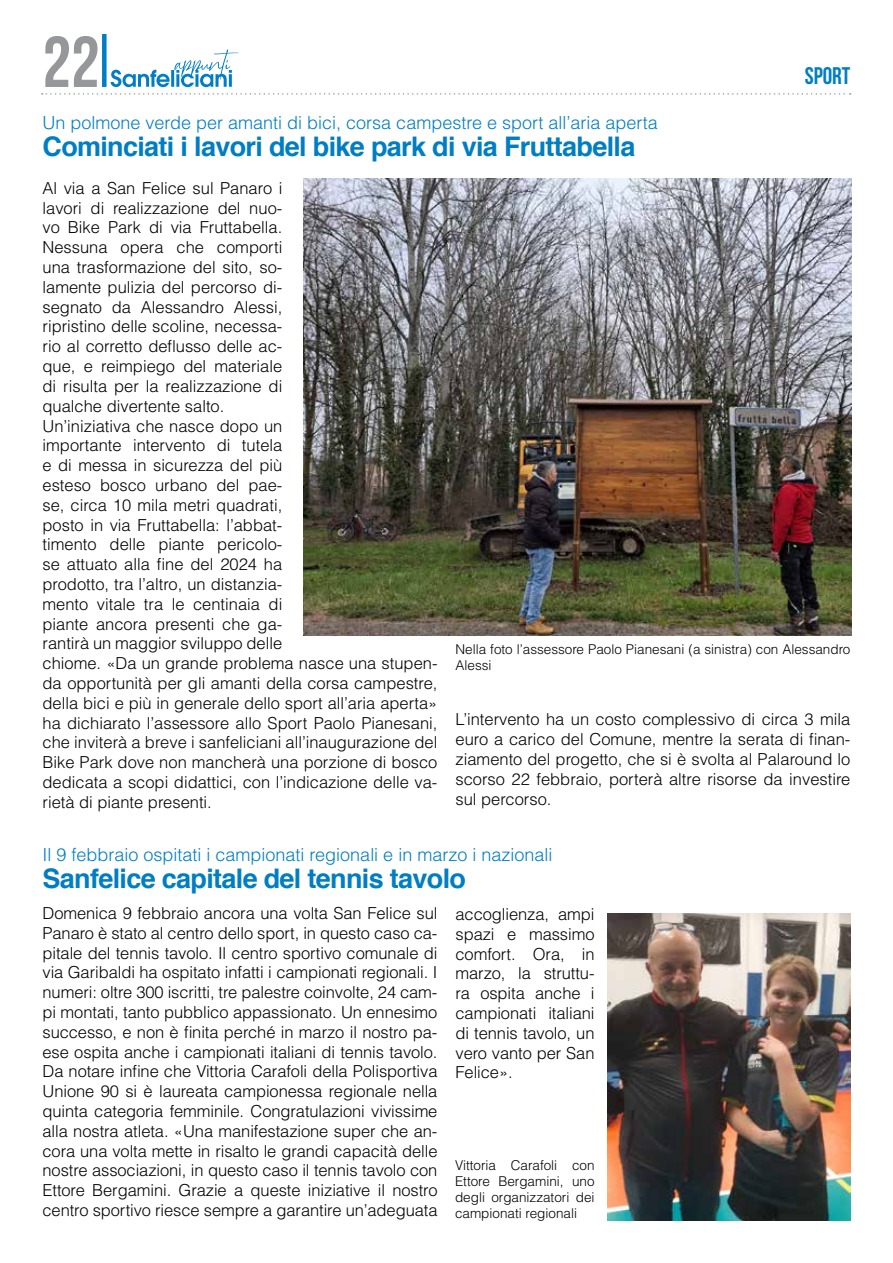
<style>
.page{position:relative;width:893px;height:1263px;background:#fff}
.page>*{position:absolute;margin:0;border:0;box-sizing:border-box;transform-origin:0 0}
.t1{font:72px "Bebas Neue";color:#95979a}
.t2{font:700 27px "Helvetica";letter-spacing:-.025em;color:#007ec3}
.t3{font:24px "Bebas Neue";color:#007ec3}
.t4{font:300 18px "Helvetica";color:#007ec3}
.t5{font:300 16.5px/19.8px "Helvetica";color:#000;text-align:justify}
.t6{font:300 13.5px/16.2px "Helvetica";color:#000;text-align:justify}
</style>
<div class="page">
<svg style="left:42px;top:93px;width:809px;height:2px"></svg>
<div style="left:102px;top:34px;width:5px;height:53px;background:#007ec3"></div>
<svg style="left:111px;top:49px;width:128px;height:38px"></svg>
<img style="left:607px;top:913px;width:243px;height:307px">
<img style="left:304px;top:179px;width:548px;height:457px">
<h1 class="t1" style="left:43px;top:23px;width:59px">22</h1>
<p class="t4" style="left:43px;top:112px;width:617px">Un polmone verde per amanti di bici, corsa campestre e sport all’aria aperta</p>
<h2 class="t2" style="left:43px;top:125px;width:594px">Cominciati i lavori del bike park di via Fruttabella</h2>
<h3 class="t3" style="left:805px;top:62px;width:47px">SPORT</h3>
<p class="t5" style="left:43px;top:178px;width:396px;text-align:left">Al via a San Felice sul Panaro i<br>lavori di realizzazione del nuo-<br>vo Bike Park di via Fruttabella.<br>Nessuna opera che comporti<br>una trasformazione del sito, so-<br>lamente pulizia del percorso di-<br>segnato da Alessandro Alessi,<br>ripristino delle scoline, necessa-<br>rio al corretto deflusso delle ac-<br>que, e reimpiego del materiale<br>di risulta per la realizzazione di<br>qualche divertente salto.<br>Un’iniziativa che nasce dopo un<br>importante intervento di tutela<br>e di messa in sicurezza del più<br>esteso bosco urbano del pae-<br>se, circa 10 mila metri quadrati,<br>posto in via Fruttabella: l’abbat-<br>timento delle piante pericolo-<br>se attuato alla fine del 2024 ha<br>prodotto, tra l’altro, un distanzia-<br>mento vitale tra le centinaia di<br>piante ancora presenti che ga-<br>rantirà un maggior sviluppo delle<br>chiome. «Da un grande problema nasce una stupen&shy;da opportunità per gli amanti della corsa campestre, della bici e più in generale dello sport all’aria aperta» ha dichiarato l’assessore allo Sport Paolo Pianesani, che inviterà a breve i sanfeliciani all’inaugurazione del Bike Park dove non mancherà una porzione di bosco dedicata a scopi didattici, con l’indicazione delle va&shy;rietà di piante presenti.</p>
<p class="t6" style="left:455px;top:641px;width:396px">Nella foto l’assessore Paolo Pianesani (a sinistra) con Alessandro<br>Alessi</p>
<p class="t5" style="left:455px;top:709px;width:396px">L’intervento ha un costo complessivo di circa 3 mila euro a carico del Comune, mentre la serata di finan&shy;ziamento del progetto, che si è svolta al Palaround lo scorso 22 febbraio, porterà altre risorse da investire sul percorso.</p>
<p class="t4" style="left:43px;top:843px;width:511px">Il 9 febbraio ospitati i campionati regionali e in marzo i nazionali</p>
<h2 class="t2" style="left:43px;top:856px;width:425px">Sanfelice capitale del tennis tavolo</h2>
<p class="t5" style="left:43px;top:903px;width:396px">Domenica 9 febbraio ancora una volta San Felice sul Panaro è stato al centro dello sport, in questo caso ca&shy;pitale del tennis tavolo. Il centro sportivo comunale di via Garibaldi ha ospitato infatti i campionati regionali. I numeri: oltre 300 iscritti, tre palestre coinvolte, 24 cam&shy;pi montati, tanto pubblico appassionato. Un ennesimo successo, e non è finita perché in marzo il nostro pa&shy;ese ospita anche i campionati italiani di tennis tavolo.<br>Da notare infine che Vittoria Carafoli della Polisportiva Unione 90 si è laureata campionessa regionale nella quinta categoria femminile. Congratulazioni vivissime alla nostra atleta. «Una manifestazione super che an&shy;cora una volta mette in risalto le grandi capacità delle nostre associazioni, in questo caso il tennis tavolo con Ettore Bergamini. Grazie a queste iniziative il nostro centro sportivo riesce sempre a garantire un’adeguata</p>
<p class="t5" style="left:455px;top:904px;width:141px">accoglienza, ampi spazi e massimo comfort. Ora, in marzo, la struttu&shy;ra ospita anche i campionati italiani di tennis tavolo, un vero vanto per San Felice».</p>
<p class="t6" style="left:455px;top:1156px;width:141px">Vittoria Carafoli con Ettore Bergamini, uno degli organizzatori dei campionati regionali</p>
</div>
